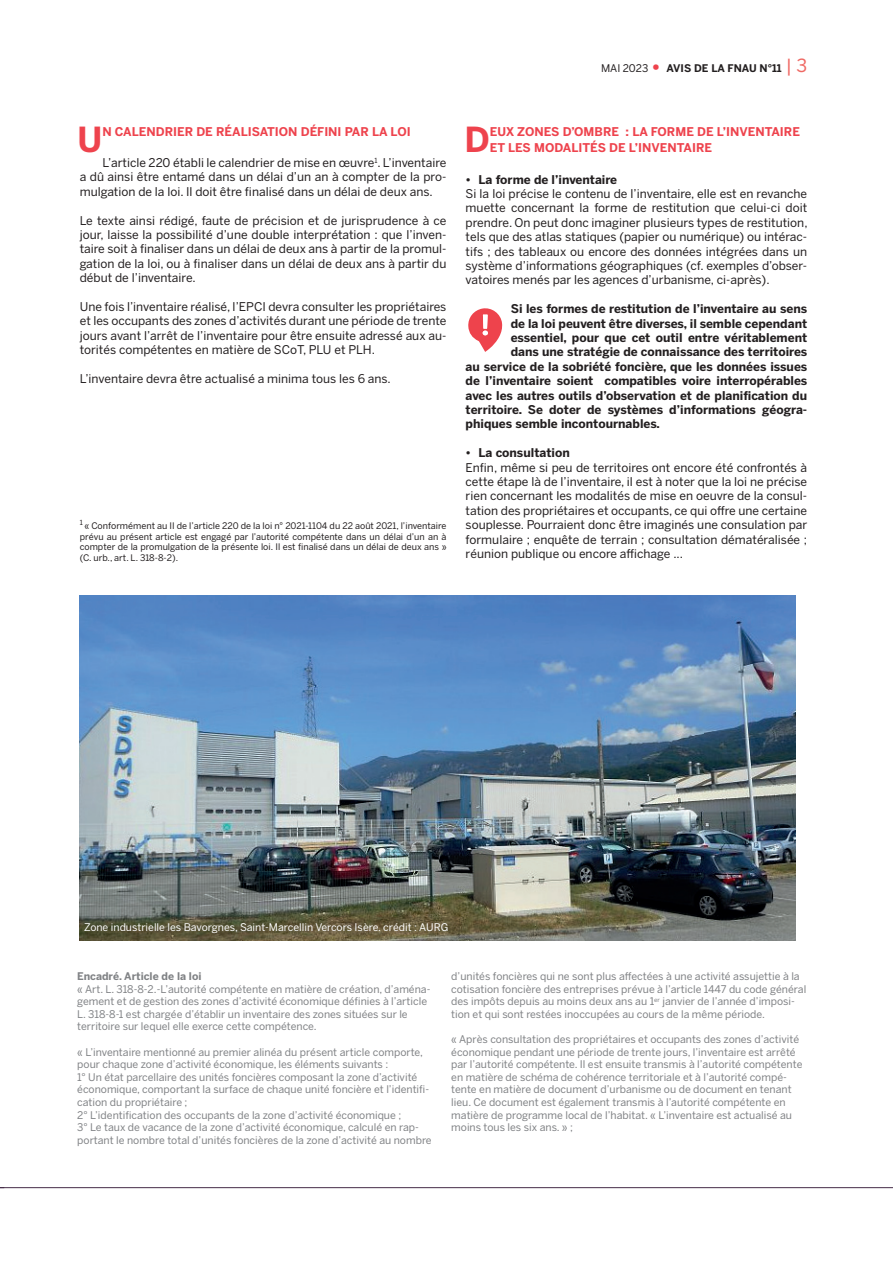
<style>
.page{position:relative;width:893px;height:1263px;background:#fff}
.page>*{position:absolute;margin:0;border:0;box-sizing:border-box;transform-origin:0 0}
.t1{font:700 34.35px "Benton Sans";color:#ee434d}
.t2{font:12px/14.4px "Benton Sans";color:#231f20;text-align:justify}
.t3{font:700 12px "Benton Sans";color:#231f20}
.t4{font:700 12px/16.5px "Benton Sans";color:#ee434d}
.t5{font:10.5px/12.6px "Benton Sans";color:#808285}
.t6{font:10.5px "Benton Sans";color:#fff}
.t7{font:700 10.5px "Benton Sans";color:#231f20}
.t8{font:700 10.5px "Benton Sans";color:#808285}
.t9{font:9px/10.8px "Benton Sans";color:#231f20;text-align:justify}
.s1{font-weight:400}
.s2{font-weight:400;font-size:22.5px;color:#ee434d}
.s3{font-weight:400;font-size:18px;color:#ef6863}
</style>
<div class="page">
<hr style="left:0;top:1187px;width:893px;height:1px;background:#442b47">
<img style="left:80px;top:595px;width:716px;height:345px">
<svg style="left:468px;top:308px;width:35px;height:44px"></svg>
<h1 class="t1" style="left:78px;top:119px;width:26px">U</h1>
<p class="t4" style="left:102px;top:123px;width:310px">N CALENDRIER DE RÉALISATION DÉFINI PAR LA LOI</p>
<p class="t2" style="left:80px;top:155px;width:368px;text-indent:23px">L’article 220 établi le calendrier de mise en œuvre<sup>1</sup>. L’inventaire a dû ainsi être entamé dans un délai d’un an à compter de la pro&shy;mulgation de la loi. Il doit être finalisé dans un délai de deux ans.</p>
<p class="t2" style="left:80px;top:213px;width:368px">Le texte ainsi rédigé, faute de précision et de jurisprudence à ce jour, laisse la possibilité d’une double interprétation : que l’inven&shy;taire soit à finaliser dans un délai de deux ans à partir de la promul&shy;gation de la loi, ou à finaliser dans un délai de deux ans à partir du début de l’inventaire.</p>
<p class="t2" style="left:80px;top:299px;width:368px">Une fois l’inventaire réalisé, l’EPCI devra consulter les propriétaires et les occupants des zones d’activités durant une période de trente jours avant l’arrêt de l’inventaire pour être ensuite adressé aux au&shy;torités compétentes en matière de SCoT, PLU et PLH.</p>
<p class="t2" style="left:80px;top:371px;width:313px">L’inventaire devra être actualisé a minima tous les 6 ans.</p>
<p class="t9" style="left:80px;top:520px;width:368px"><sup>1</sup> « Conformément au II de l’article 220 de la loi n° 2021-1104 du 22 août 2021, l’inventaire prévu au présent article est engagé par l’autorité compétente dans un délai d’un an à compter de la promulgation de la présente loi. Il est finalisé dans un délai de deux ans » (C. urb., art. L. 318-8-2).</p>
<p class="t7" style="left:601px;top:62px;width:208px"><span class="s1">MAI 2023</span> <span class="s2">•</span> AVIS DE LA FNAU N°11 <span class="s3">| 3</span></p>
<h1 class="t1" style="left:464px;top:119px;width:27px">D</h1>
<p class="t4" style="left:490px;top:123px;width:311px">EUX ZONES D’OMBRE : LA FORME DE L’INVENTAIRE<br>ET LES MODALITÉS DE L’INVENTAIRE</p>
<p class="t3" style="left:466px;top:172px;width:153px">• La forme de l’inventaire</p>
<p class="t2" style="left:466px;top:186px;width:343px">Si la loi précise le contenu de l’inventaire, elle est en revanche muette concernant la forme de restitution que celui-ci doit prendre. On peut donc imaginer plusieurs types de restitution, tels que des atlas statiques (papier ou numérique) ou intérac&shy;tifs ; des tableaux ou encore des données intégrées dans un système d’informations géographiques (cf. exemples d’obser&shy;vatoires menés par les agences d’urbanisme, ci-après).</p>
<p class="t3" style="left:511px;top:302px;width:298px">Si les formes de restitution de l’inventaire au sens</p>
<p class="t3" style="left:511px;top:316px;width:298px">de la loi peuvent être diverses, il semble cependant</p>
<p class="t3" style="left:511px;top:330px;width:298px">essentiel, pour que cet outil entre véritablement</p>
<p class="t3" style="left:511px;top:345px;width:298px">dans une stratégie de connaissance des territoires</p>
<p class="t3" style="left:466px;top:359px;width:343px">au service de la sobriété foncière, que les données issues</p>
<p class="t3" style="left:466px;top:374px;width:343px">de l’inventaire soient compatibles voire interropérables</p>
<p class="t3" style="left:466px;top:388px;width:343px">avec les autres outils d’observation et de planification du</p>
<p class="t3" style="left:466px;top:402px;width:343px">territoire. Se doter de systèmes d’informations géogra-</p>
<p class="t3" style="left:466px;top:417px;width:196px">phiques semble incontournables.</p>
<p class="t3" style="left:466px;top:446px;width:106px">• La consultation</p>
<p class="t2" style="left:466px;top:460px;width:343px">Enfin, même si peu de territoires ont encore été confrontés à cette étape là de l’inventaire, il est à noter que la loi ne précise rien concernant les modalités de mise en oeuvre de la consul&shy;tation des propriétaires et occupants, ce qui offre une certaine souplesse. Pourraient donc être imaginés une consulation par formulaire ; enquête de terrain ; consultation dématéralisée ; réunion publique ou encore affichage ...</p>
<p class="t6" style="left:84px;top:920px;width:366px">Zone industrielle les Bavorgnes, Saint-Marcellin Vercors Isère. crédit : AURG</p>
<p class="t8" style="left:77px;top:970px;width:126px">Encadré. Article de la loi</p>
<p class="t5" style="left:77px;top:982px;width:355px">« Art. L. 318-8-2.-L’autorité compétente en matière de création, d’aména&shy;gement et de gestion des zones d’activité économique définies à l’article L. 318-8-1 est chargée d’établir un inventaire des zones situées sur le territoire sur lequel elle exerce cette compétence.</p>
<p class="t5" style="left:77px;top:1045px;width:356px">« L’inventaire mentionné au premier alinéa du présent article comporte, pour chaque zone d’activité économique, les éléments suivants :<br>1° Un état parcellaire des unités foncières composant la zone d’activité économique, comportant la surface de chaque unité foncière et l’identifi&shy;cation du propriétaire ;<br>2° L’identification des occupants de la zone d’activité économique ;<br>3° Le taux de vacance de la zone d’activité économique, calculé en rap&shy;portant le nombre total d’unités foncières de la zone d’activité au nombre</p>
<p class="t5" style="left:451px;top:970px;width:357px">d’unités foncières qui ne sont plus affectées à une activité assujettie à la cotisation foncière des entreprises prévue à l’article 1447 du code général des impôts depuis au moins deux ans au 1<sup>er</sup> janvier de l’année d’imposi&shy;tion et qui sont restées inoccupées au cours de la même période.</p>
<p class="t5" style="left:451px;top:1033px;width:353px">« Après consultation des propriétaires et occupants des zones d’activité économique pendant une période de trente jours, l’inventaire est arrêté par l’autorité compétente. Il est ensuite transmis à l’autorité compétente en matière de schéma de cohérence territoriale et à l’autorité compé&shy;tente en matière de document d’urbanisme ou de document en tenant lieu. Ce document est également transmis à l’autorité compétente en matière de programme local de l’habitat. « L’inventaire est actualisé au moins tous les six ans. » ;</p>
</div>
